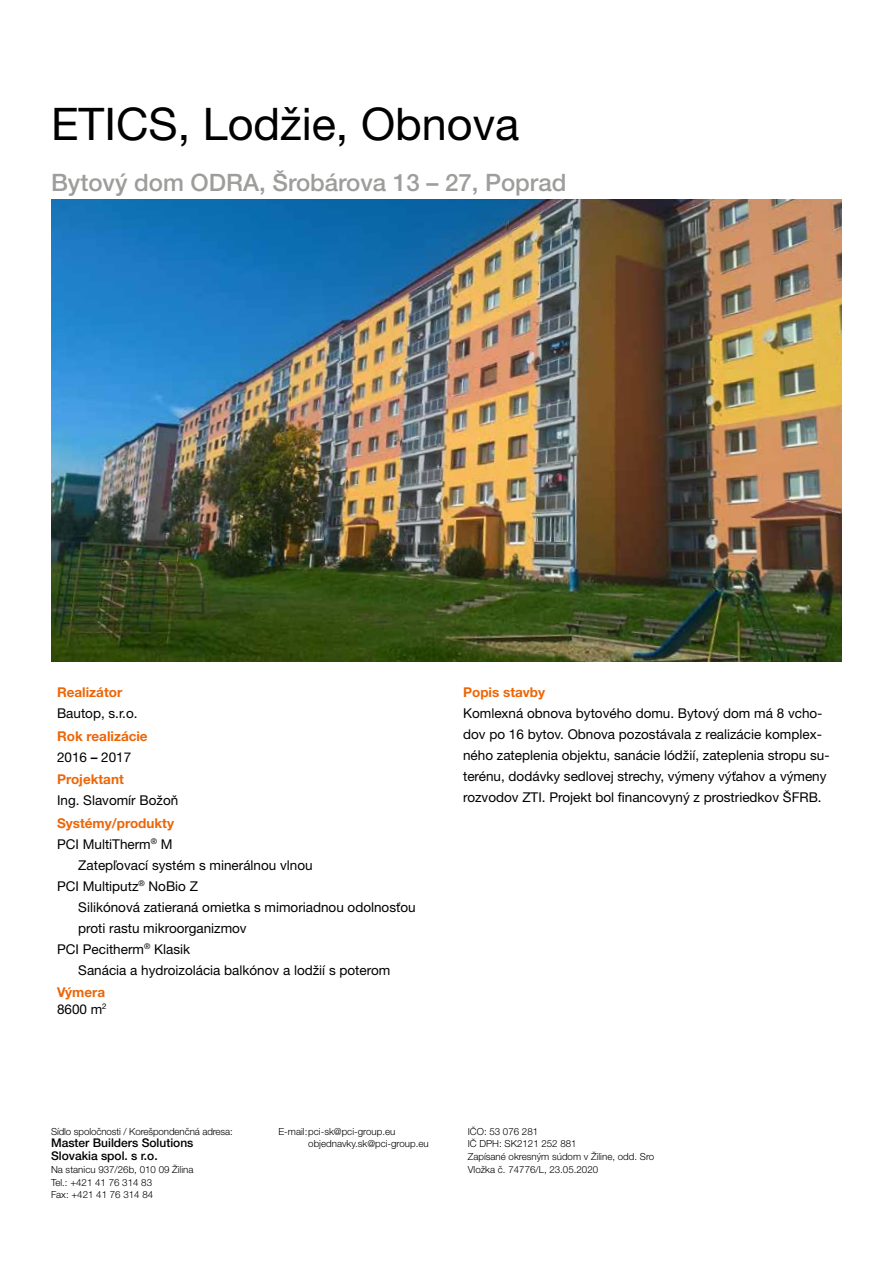
<style>
.page{position:relative;width:893px;height:1263px;background:#fff}
.page>*{position:absolute;margin:0;border:0;box-sizing:border-box;transform-origin:0 0}
.t1{font:45px "Helvetica Neue LT Pro";color:#000}
.t2{font:500 24px "Helvetica Neue CE";color:#9d9d9c}
.t3{font:13.5px/21px "Helvetica Neue CE";color:#000}
.t4{font:700 13.5px/21px "Helvetica Neue CE";color:#ec6608}
.t5{font:500 12px/12.8px "Helvetica Neue CE";color:#000}
.t6{font:300 9.75px/12.8px "Helvetica Neue CE";color:#000}
.s1{font-weight:400;color:#000}
.s2{font-family:"Helvetica Neue LT Pro";font-weight:500;color:#000}
</style>
<div class="page">
<img style="left:51px;top:200px;width:791px;height:461px">
<h1 class="t1" style="left:51px;top:97px;width:470px">ETICS, Lodžie, Obnova</h1>
<h2 class="t2" style="left:51px;top:170px;width:517px">Bytový dom ODRA, Šrobárova 13 – 27, Poprad</h2>
<p class="t4" style="left:57px;top:682px;width:67px">Realizátor</p>
<p class="t3" style="left:57px;top:703px;width:82px">Bautop, s.r.o.</p>
<p class="t4" style="left:57px;top:725px;width:92px">Rok realizácie<br><span class="s1">2016</span> <span class="s2">–</span> <span class="s1">2017</span></p>
<p class="t4" style="left:57px;top:769px;width:68px">Projektant</p>
<p class="t3" style="left:57px;top:790px;width:123px">Ing. Slavomír Božoň</p>
<p class="t4" style="left:57px;top:813px;width:119px">Systémy/produkty</p>
<p class="t3" style="left:57px;top:834px;width:117px">PCI MultiTherm<sup>®</sup> M</p>
<p class="t3" style="left:78px;top:854px;width:236px">Zatepľovací systém s minerálnou vlnou</p>
<p class="t3" style="left:57px;top:875px;width:143px">PCI Multiputz<sup>®</sup> NoBio Z</p>
<p class="t3" style="left:78px;top:896px;width:339px">Silikónová zatieraná omietka s mimoriadnou odolnosťou</p>
<p class="t3" style="left:78px;top:917px;width:170px">proti rastu mikroorganizmov</p>
<p class="t3" style="left:57px;top:939px;width:135px">PCI Pecitherm<sup>®</sup> Klasik</p>
<p class="t3" style="left:78px;top:959px;width:314px">Sanácia a hydroizolácia balkónov a lodžií s poterom</p>
<p class="t4" style="left:57px;top:984px;width:51px;line-height:16.5px">Výmera<br><span class="s1">8600 m</span><sup>2</sup></p>
<p class="t4" style="left:463px;top:682px;width:84px">Popis stavby</p>
<p class="t3" style="left:463px;top:703px;width:368px">Komlexná obnova bytového domu. Bytový dom má 8 vcho&shy;dov po 16 bytov. Obnova pozostávala z realizácie komplex&shy;ného zateplenia objektu, sanácie lódžií, zateplenia stropu su&shy;terénu, dodávky sedlovej strechy, výmeny výťahov a výmeny rozvodov ZTI. Projekt bol financovyný z prostriedkov ŠFRB.</p>
<p class="t6" style="left:51px;top:1125px;width:183px">Sídlo spoločnosti / Korešpondenčná adresa:</p>
<p class="t5" style="left:51px;top:1137px;width:144px">Master Builders Solutions<br>Slovakia spol. s r.o.</p>
<p class="t6" style="left:51px;top:1163px;width:144px">Na stanicu 937/26b, 010 09 Žilina<br>Tel.: +421 41 76 314 83<br>Fax: +421 41 76 314 84</p>
<p class="t6" style="left:308px;top:1125px;width:122px;text-indent:-30px">E-mail:pci-sk@pci-group.eu objednavky.sk@pci-group.eu</p>
<p class="t6" style="left:468px;top:1125px;width:188px">IČO: 53 076 281<br>IČ DPH: SK2121 252 881<br>Zapísané okresným súdom v Žiline, odd. Sro<br>Vložka č. 74776/L, 23.05.2020</p>
</div>
